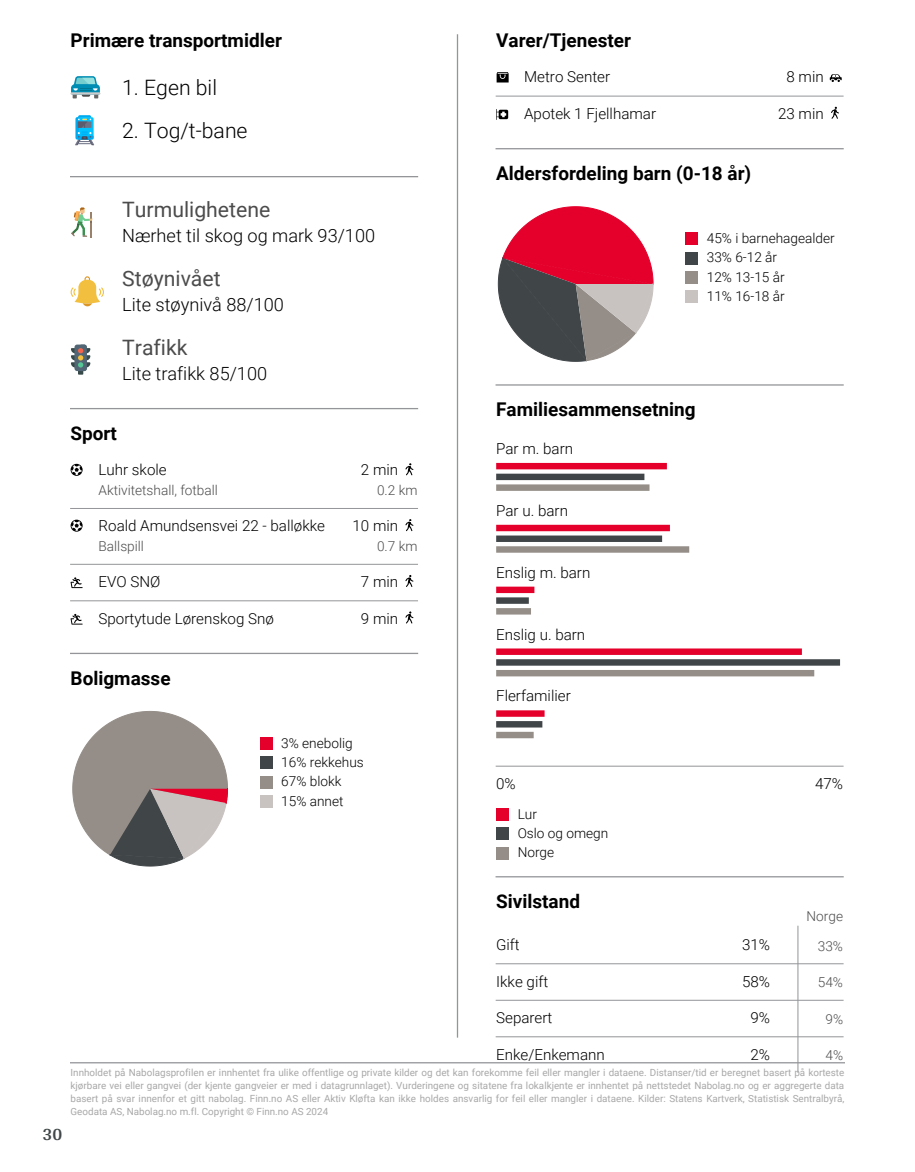
<style>
.page{position:relative;width:915px;height:1172px;background:#fff}
.page>*{position:absolute;margin:0;border:0;box-sizing:border-box;transform-origin:0 0}
.t1{font:21.15px "Roboto";color:#4c4c4c}
.t2{font:300 21.15px "Roboto";color:#000}
.t3{font:700 18.9px "Roboto";color:#000}
.t4{font:300 18.15px "Roboto";color:#000}
.t5{font:700 18px "Arya";color:#414749}
.t6{font:300 15.15px "Roboto";color:#000}
.t7{font:300 13.65px/19.4px "Roboto";color:#000}
.t8{font:300 13.65px "Roboto";color:#4c4c4c}
.t9{font:9.9px/12.9px "Roboto";color:#a8a8a8;text-align:justify}
</style>
<div class="page">
<hr style="left:456px;top:35px;width:2px;height:1002px;background:#939598">
<hr style="left:71px;top:1062px;width:773px;height:1px;background:#939598">
<svg style="left:71px;top:76px;width:29px;height:22px"></svg>
<svg style="left:75px;top:115px;width:19px;height:30px"></svg>
<hr style="left:71px;top:176px;width:346px;height:1px;background:#939598">
<svg style="left:71px;top:207px;width:22px;height:30px"></svg>
<svg style="left:71px;top:276px;width:33px;height:30px"></svg>
<svg style="left:71px;top:345px;width:19px;height:30px"></svg>
<hr style="left:71px;top:408px;width:346px;height:1px;background:#939598">
<svg style="left:71px;top:464px;width:12px;height:12px"></svg>
<svg style="left:405px;top:463px;width:8px;height:12px"></svg>
<hr style="left:71px;top:508px;width:346px;height:1px;background:#939598">
<svg style="left:71px;top:520px;width:12px;height:12px"></svg>
<svg style="left:405px;top:519px;width:8px;height:12px"></svg>
<hr style="left:71px;top:564px;width:346px;height:1px;background:#939598">
<svg style="left:71px;top:577px;width:12px;height:11px"></svg>
<svg style="left:405px;top:575px;width:8px;height:12px"></svg>
<hr style="left:71px;top:600px;width:346px;height:1px;background:#939598">
<svg style="left:71px;top:614px;width:12px;height:11px"></svg>
<svg style="left:405px;top:611px;width:8px;height:12px"></svg>
<hr style="left:71px;top:653px;width:346px;height:1px;background:#939598">
<svg style="left:72px;top:711px;width:156px;height:156px"></svg>
<div style="left:260px;top:737px;width:12px;height:13px;background:#e4002b"></div>
<div style="left:260px;top:756px;width:12px;height:13px;background:#404548"></div>
<div style="left:260px;top:776px;width:12px;height:13px;background:#958e88"></div>
<div style="left:260px;top:795px;width:12px;height:13px;background:#c8c3c0"></div>
<svg style="left:496px;top:72px;width:12px;height:11px"></svg>
<svg style="left:829px;top:74px;width:12px;height:8px"></svg>
<hr style="left:496px;top:96px;width:346px;height:1px;background:#939598">
<svg style="left:496px;top:109px;width:12px;height:11px"></svg>
<svg style="left:831px;top:107px;width:7px;height:12px"></svg>
<hr style="left:496px;top:148px;width:346px;height:1px;background:#939598">
<svg style="left:497px;top:206px;width:156px;height:156px"></svg>
<div style="left:685px;top:232px;width:13px;height:13px;background:#e4002b"></div>
<div style="left:685px;top:252px;width:13px;height:13px;background:#404548"></div>
<div style="left:685px;top:271px;width:13px;height:13px;background:#958e88"></div>
<div style="left:685px;top:290px;width:13px;height:13px;background:#c8c3c0"></div>
<hr style="left:496px;top:384px;width:346px;height:2px;background:#939598">
<div style="left:496px;top:463px;width:170px;height:6px;background:#e4002b"></div>
<div style="left:496px;top:474px;width:148px;height:6px;background:#404548"></div>
<div style="left:496px;top:484px;width:153px;height:7px;background:#958e88"></div>
<div style="left:496px;top:525px;width:173px;height:6px;background:#e4002b"></div>
<div style="left:496px;top:535px;width:166px;height:7px;background:#404548"></div>
<div style="left:496px;top:546px;width:193px;height:7px;background:#958e88"></div>
<div style="left:496px;top:587px;width:38px;height:6px;background:#e4002b"></div>
<div style="left:496px;top:597px;width:32px;height:7px;background:#404548"></div>
<div style="left:496px;top:608px;width:35px;height:6px;background:#958e88"></div>
<div style="left:496px;top:648px;width:305px;height:7px;background:#e4002b"></div>
<div style="left:496px;top:659px;width:343px;height:7px;background:#404548"></div>
<div style="left:496px;top:670px;width:318px;height:6px;background:#958e88"></div>
<div style="left:496px;top:710px;width:48px;height:7px;background:#e4002b"></div>
<div style="left:496px;top:721px;width:46px;height:6px;background:#404548"></div>
<div style="left:496px;top:732px;width:37px;height:6px;background:#958e88"></div>
<hr style="left:496px;top:766px;width:346px;height:1px;background:#939598">
<div style="left:496px;top:808px;width:13px;height:13px;background:#e4002b"></div>
<div style="left:496px;top:827px;width:13px;height:13px;background:#404548"></div>
<div style="left:496px;top:847px;width:13px;height:12px;background:#958e88"></div>
<hr style="left:496px;top:876px;width:346px;height:1px;background:#939598">
<hr style="left:797px;top:926px;width:1px;height:146px;background:#939598">
<hr style="left:496px;top:963px;width:346px;height:1px;background:#939598">
<hr style="left:496px;top:1000px;width:346px;height:1px;background:#939598">
<hr style="left:496px;top:1036px;width:346px;height:1px;background:#939598">
<h2 class="t3" style="left:71px;top:27px;width:213px">Primære transportmidler</h2>
<h1 class="t2" style="left:122px;top:73px;width:96px">1. Egen bil</h1>
<h1 class="t2" style="left:122px;top:116px;width:127px">2. Tog/t-bane</h1>
<h1 class="t1" style="left:122px;top:195px;width:150px">Turmulighetene</h1>
<h3 class="t4" style="left:122px;top:223px;width:254px">Nærhet til skog og mark 93/100</h3>
<h1 class="t1" style="left:122px;top:264px;width:100px">Støynivået</h1>
<h3 class="t4" style="left:122px;top:292px;width:163px">Lite støynivå 88/100</h3>
<h1 class="t1" style="left:122px;top:332px;width:67px">Trafikk</h1>
<h3 class="t4" style="left:122px;top:360px;width:146px">Lite trafikk 85/100</h3>
<h2 class="t3" style="left:71px;top:420px;width:48px">Sport</h2>
<h3 class="t6" style="left:98px;top:459px;width:70px">Luhr skole</h3>
<h3 class="t6" style="left:361px;top:459px;width:39px">2 min</h3>
<h3 class="t8" style="left:98px;top:481px;width:121px">Aktivitetshall, fotball</h3>
<h3 class="t8" style="left:377px;top:481px;width:42px">0.2 km</h3>
<h3 class="t6" style="left:98px;top:515px;width:228px">Roald Amundsensvei 22 - balløkke</h3>
<h3 class="t6" style="left:352px;top:515px;width:47px">10 min</h3>
<h3 class="t8" style="left:98px;top:537px;width:47px">Ballspill</h3>
<h3 class="t8" style="left:377px;top:537px;width:42px">0.7 km</h3>
<h3 class="t6" style="left:98px;top:571px;width:63px">EVO SNØ</h3>
<h3 class="t6" style="left:361px;top:571px;width:39px">7 min</h3>
<h3 class="t6" style="left:98px;top:608px;width:177px">Sportytude Lørenskog Snø</h3>
<h3 class="t6" style="left:361px;top:608px;width:39px">9 min</h3>
<h2 class="t3" style="left:71px;top:665px;width:101px">Boligmasse</h2>
<h2 class="t3" style="left:496px;top:27px;width:136px">Varer/Tjenester</h2>
<h3 class="t6" style="left:524px;top:66px;width:87px">Metro Senter</h3>
<h3 class="t6" style="left:786px;top:66px;width:39px">8 min</h3>
<h3 class="t6" style="left:524px;top:103px;width:133px">Apotek 1 Fjellhamar</h3>
<h3 class="t6" style="left:777px;top:103px;width:47px">23 min</h3>
<h2 class="t3" style="left:496px;top:160px;width:256px">Aldersfordeling barn (0-18 år)</h2>
<h3 class="t7" style="left:706px;top:228px;width:129px">45% i barnehagealder<br>33% 6-12 år<br>12% 13-15 år<br>11% 16-18 år</h3>
<h2 class="t3" style="left:496px;top:396px;width:201px">Familiesammensetning</h2>
<h3 class="t6" style="left:496px;top:438px;width:78px">Par m. barn</h3>
<h3 class="t6" style="left:496px;top:500px;width:73px">Par u. barn</h3>
<h3 class="t6" style="left:496px;top:562px;width:96px">Enslig m. barn</h3>
<h3 class="t6" style="left:496px;top:623px;width:91px">Enslig u. barn</h3>
<h3 class="t6" style="left:496px;top:685px;width:76px">Flerfamilier</h3>
<h3 class="t5" style="left:43px;top:1123px;width:21px">30</h3>
<h3 class="t7" style="left:281px;top:733px;width:84px">3% enebolig<br>16% rekkehus<br>67% blokk<br>15% annet</h3>
<h3 class="t6" style="left:496px;top:773px;width:21px">0%</h3>
<h3 class="t6" style="left:814px;top:773px;width:29px">47%</h3>
<h3 class="t7" style="left:517px;top:803px;width:92px">Lur<br>Oslo og omegn<br>Norge</h3>
<h2 class="t3" style="left:496px;top:888px;width:85px">Sivilstand</h2>
<h3 class="t8" style="left:806px;top:906px;width:38px">Norge</h3>
<h3 class="t6" style="left:496px;top:934px;width:25px">Gift</h3>
<h3 class="t6" style="left:741px;top:934px;width:29px">31%</h3>
<h3 class="t8" style="left:817px;top:936px;width:27px">33%</h3>
<h3 class="t6" style="left:496px;top:970px;width:54px">Ikke gift</h3>
<h3 class="t6" style="left:741px;top:970px;width:29px">58%</h3>
<h3 class="t8" style="left:817px;top:973px;width:27px">54%</h3>
<h3 class="t6" style="left:496px;top:1007px;width:58px">Separert</h3>
<h3 class="t6" style="left:750px;top:1007px;width:21px">9%</h3>
<h3 class="t8" style="left:825px;top:1009px;width:19px">9%</h3>
<h3 class="t6" style="left:496px;top:1043px;width:110px">Enke/Enkemann</h3>
<h3 class="t6" style="left:750px;top:1043px;width:21px">2%</h3>
<h3 class="t8" style="left:825px;top:1046px;width:19px">4%</h3>
<p class="t9" style="left:71px;top:1066px;width:775px">Innholdet på Nabolagsprofilen er innhentet fra ulike offentlige og private kilder og det kan forekomme feil eller mangler i dataene. Distanser/tid er beregnet basert på korteste kjørbare vei eller gangvei (der kjente gangveier er med i datagrunnlaget). Vurderingene og sitatene fra lokalkjente er innhentet på nettstedet Nabolag.no og er aggregerte data basert på svar innenfor et gitt nabolag. Finn.no AS eller Aktiv Kløfta kan ikke holdes ansvarlig for feil eller mangler i dataene. Kilder: Statens Kartverk, Statistisk Sentralbyrå, Geodata AS, Nabolag.no m.fl. Copyright © Finn.no AS 2024</p>
</div>
